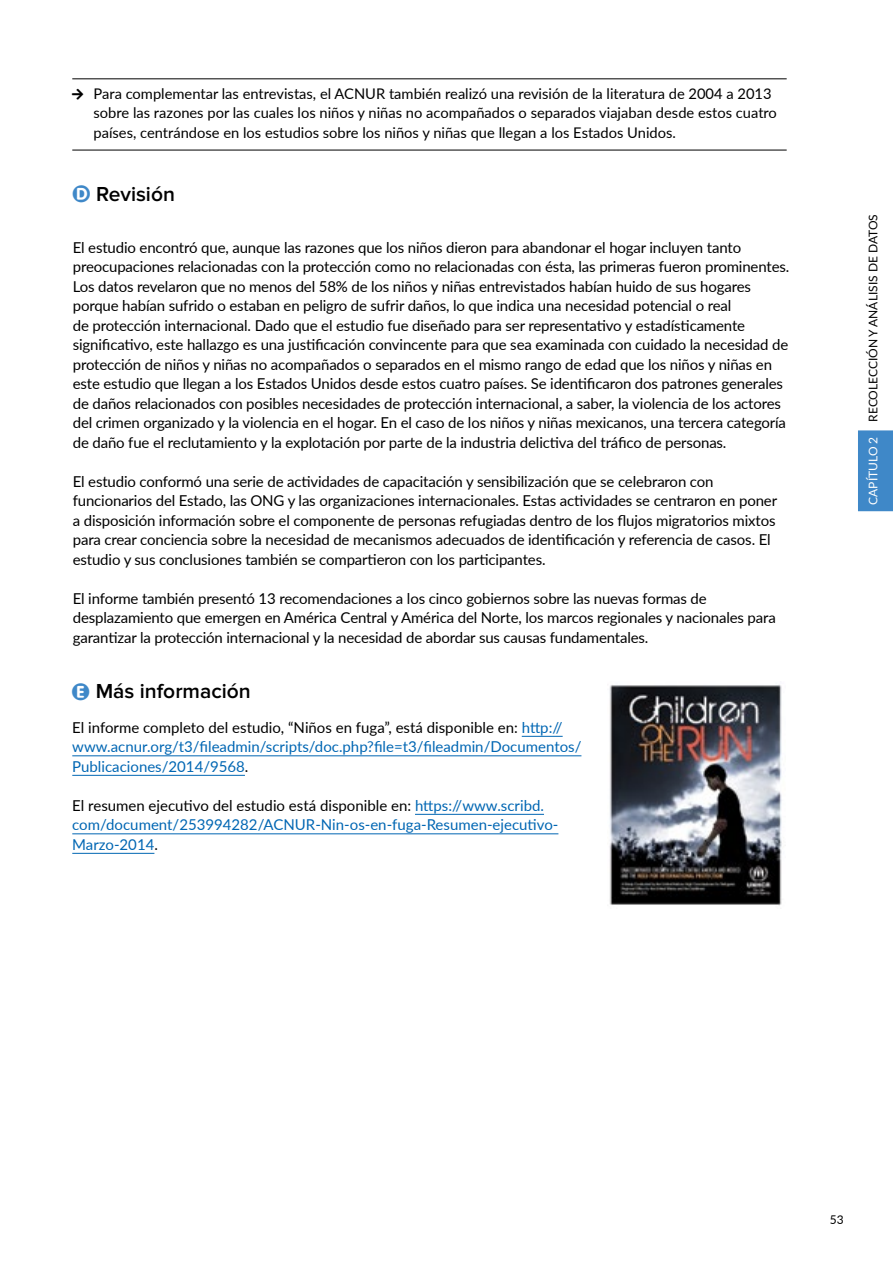
<style>
.page{position:relative;width:893px;height:1263px;background:#fff}
.page>*{position:absolute;margin:0;border:0;box-sizing:border-box;transform-origin:0 0}
.t1{font:600 21px "Proxima Nova";color:#000}
.t2{font:15px/19.5px "Lato";letter-spacing:-.01em;color:#000}
.t3{font:15px/19.5px "Lato";color:#0066b3}
.t4{font:14.7px/19.5px "Lato";color:#000}
.t5{font:12px "Lato";color:#000}
.t6{font:12px "Lato";color:#fff}
.s1{font-family:"Circled";font-weight:400;color:#3f88c8}
.s2{color:#000}
</style>
<div class="page">
<div style="left:858px;top:430px;width:35px;height:81px;background:#3f88c8"></div>
<hr style="left:522px;top:736px;width:41px;height:1px;background:#0066b3">
<hr style="left:72px;top:755px;width:509px;height:1px;background:#0066b3">
<hr style="left:72px;top:775px;width:173px;height:1px;background:#0066b3">
<hr style="left:415px;top:814px;width:129px;height:1px;background:#0066b3">
<hr style="left:72px;top:833px;width:486px;height:1px;background:#0066b3">
<hr style="left:72px;top:853px;width:82px;height:1px;background:#0066b3">
<hr style="left:72px;top:78px;width:715px;height:1px;background:#000">
<hr style="left:72px;top:150px;width:715px;height:1px;background:#000">
<img style="left:609px;top:685px;width:173px;height:221px">
<p class="t4" style="left:94px;top:83px;width:685px">Para complementar las entrevistas, el ACNUR también realizó una revisión de la literatura de 2004 a 2013 sobre las razones por las cuales los niños y niñas no acompañados o separados viajaban desde estos cuatro países, centrándose en los estudios sobre los niños y niñas que llegan a los Estados Unidos.</p>
<h1 class="t1" style="left:73px;top:182px;width:104px"><span class="s1">D</span> Revisión</h1>
<p class="t2" style="left:73px;top:237px;width:718px">El estudio encontró que, aunque las razones que los niños dieron para abandonar el hogar incluyen tanto preocupaciones relacionadas con la protección como no relacionadas con ésta, las primeras fueron prominentes.<br>Los datos revelaron que no menos del 58% de los niños y niñas entrevistados habían huido de sus hogares porque habían sufrido o estaban en peligro de sufrir daños, lo que indica una necesidad potencial o real<br>de protección internacional. Dado que el estudio fue diseñado para ser representativo y estadísticamente significativo, este hallazgo es una justificación convincente para que sea examinada con cuidado la necesidad de protección de niños y niñas no acompañados o separados en el mismo rango de edad que los niños y niñas en este estudio que llegan a los Estados Unidos desde estos cuatro países. Se identificaron dos patrones generales de daños relacionados con posibles necesidades de protección internacional, a saber, la violencia de los actores del crimen organizado y la violencia en el hogar. En el caso de los niños y niñas mexicanos, una tercera categoría de daño fue el reclutamiento y la explotación por parte de la industria delictiva del tráfico de personas.</p>
<p class="t2" style="left:73px;top:471px;width:706px">El estudio conformó una serie de actividades de capacitación y sensibilización que se celebraron con funcionarios del Estado, las ONG y las organizaciones internacionales. Estas actividades se centraron en poner a disposición información sobre el componente de personas refugiadas dentro de los flujos migratorios mixtos para crear conciencia sobre la necesidad de mecanismos adecuados de identificación y referencia de casos. El estudio y sus conclusiones también se compartieron con los participantes.</p>
<p class="t2" style="left:73px;top:588px;width:704px">El informe también presentó 13 recomendaciones a los cinco gobiernos sobre las nuevas formas de desplazamiento que emergen en América Central y América del Norte, los marcos regionales y nacionales para garantizar la protección internacional y la necesidad de abordar sus causas fundamentales.</p>
<h1 class="t1" style="left:72px;top:679px;width:180px"><span class="s1">E</span> Más información</h1>
<p class="t3" style="left:72px;top:717px;width:511px"><span class="s2">El informe completo del estudio, “Niños en fuga”, está disponible en:</span> http:// www.acnur.org/t3/fileadmin/scripts/doc.php?file=t3/fileadmin/Documentos/<br>Publicaciones/2014/9568<span class="s2">.</span></p>
<p class="t3" style="left:72px;top:795px;width:488px"><span class="s2">El resumen ejecutivo del estudio está disponible en:</span> https://www.scribd. com/document/253994282/ACNUR-Nin-os-en-fuga-Resumen-ejecutivo-<br>Marzo-2014<span class="s2">.</span></p>
<p class="t5" style="left:864px;top:422px;width:209px;rotate:-90deg">RECOLECCIÓN Y ANÁLISIS DE DATOS</p>
<p class="t6" style="left:864px;top:505px;width:70px;rotate:-90deg">CAPÍTULO 2</p>
<p class="t5" style="left:830px;top:1211px;width:15px">53</p>
</div>
